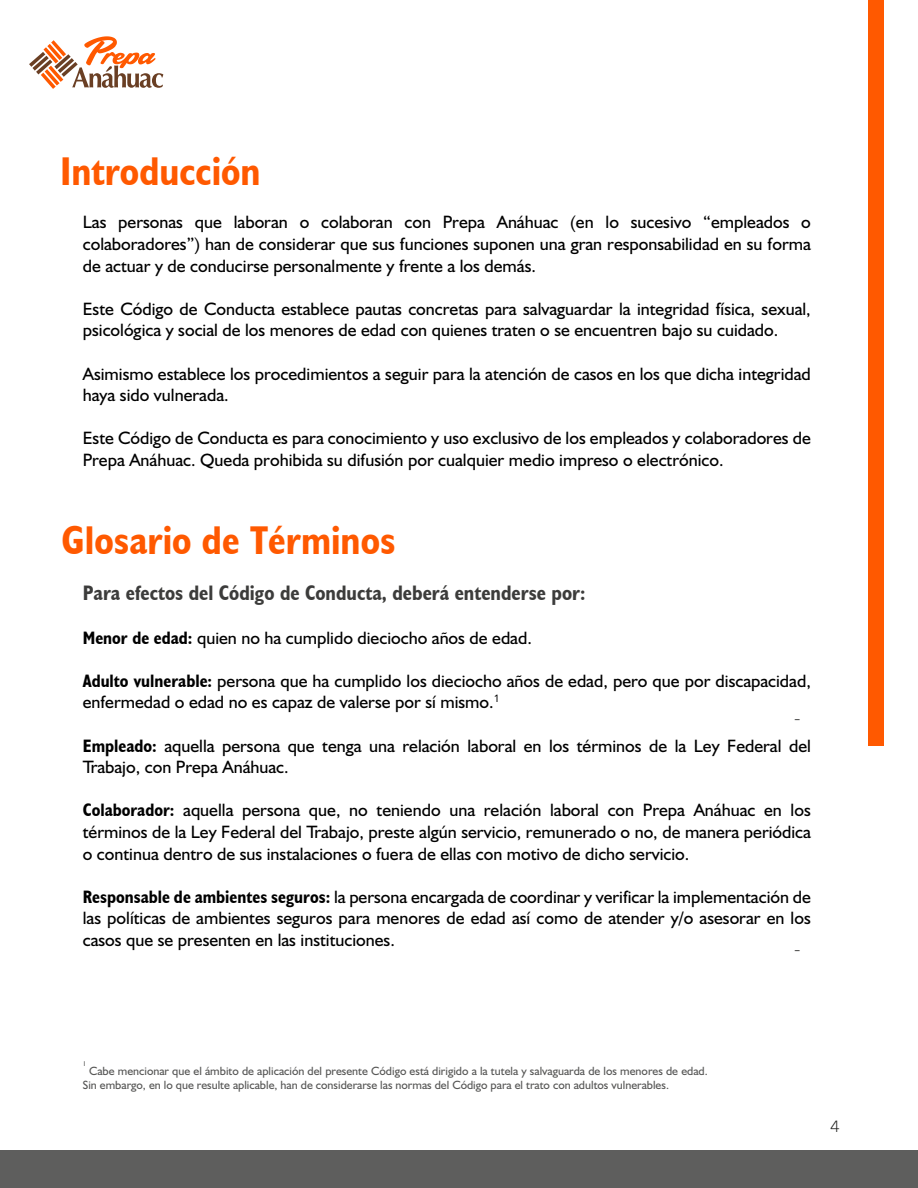
<style>
.page{position:relative;width:918px;height:1188px;background:#fff}
.page>*{position:absolute;margin:0;border:0;box-sizing:border-box;transform-origin:0 0}
.t1{font:700 condensed 40.2px "Humanist 521 BT";color:#ff5900}
.t2{font:700 condensed 21px "Humanist 521 BT";color:#3c3c3b}
.t3{font:18px/21.6px "Humanist 521 BT";color:#000}
.t4{font:300 16.5px "Messina Sans";color:#1d1d1b}
.t5{font:12px/14.4px "Humanist 521 BT";color:#575756}
.t6{font:7.05px "Humanist 521 BT";color:#575756}
.s1{font-weight:700;font-stretch:condensed}
</style>
<div class="page">
<svg style="left:29px;top:36px;width:134px;height:53px"></svg>
<div style="left:869px;top:0;width:15px;height:746px;background:#ff5900"></div>
<div style="left:0;top:1150px;width:918px;height:38px;background:#5e5e5d"></div>
<h1 class="t1" style="left:60px;top:146px;width:202px">Introducción</h1>
<p class="t3" style="left:83px;top:211px;width:730px;text-align:justify">Las personas que laboran o colaboran con Prepa Anáhuac (en lo sucesivo “empleados o colaboradores”) han de considerar que sus funciones suponen una gran responsabilidad en su forma de actuar y de conducirse personalmente y frente a los demás.</p>
<p class="t3" style="left:83px;top:297px;width:729px">Este Código de Conducta establece pautas concretas para salvaguardar la integridad física, sexual, psicológica y social de los menores de edad con quienes traten o se encuentren bajo su cuidado.</p>
<p class="t3" style="left:83px;top:362px;width:730px">Asimismo establece los procedimientos a seguir para la atención de casos en los que dicha integridad haya sido vulnerada.</p>
<p class="t3" style="left:83px;top:427px;width:730px">Este Código de Conducta es para conocimiento y uso exclusivo de los empleados y colaboradores de<br>Prepa Anáhuac. Queda prohibida su difusión por cualquier medio impreso o electrónico.</p>
<h1 class="t1" style="left:62px;top:515px;width:336px">Glosario de Términos</h1>
<p class="t2" style="left:83px;top:580px;width:504px">Para efectos del Código de Conducta, deberá entenderse por:</p>
<p class="t3" style="left:83px;top:626px;width:451px"><span class="s1">Menor de edad:</span> quien no ha cumplido dieciocho años de edad.</p>
<p class="t3" style="left:83px;top:670px;width:730px"><span class="s1">Adulto vulnerable:</span> persona que ha cumplido los dieciocho años de edad, pero que por discapacidad, enfermedad o edad no es capaz de valerse por sí mismo.<sup>1</sup></p>
<p class="t3" style="left:83px;top:734px;width:730px"><span class="s1">Empleado:</span> aquella persona que tenga una relación laboral en los términos de la Ley Federal del<br>Trabajo, con Prepa Anáhuac.</p>
<p class="t3" style="left:83px;top:799px;width:730px;text-align:justify"><span class="s1">Colaborador:</span> aquella persona que, no teniendo una relación laboral con Prepa Anáhuac en los términos de la Ley Federal del Trabajo, preste algún servicio, remunerado o no, de manera periódica o continua dentro de sus instalaciones o fuera de ellas con motivo de dicho servicio.</p>
<p class="t3" style="left:83px;top:886px;width:730px;text-align:justify"><span class="s1">Responsable de ambientes seguros:</span> la persona encargada de coordinar y verificar la implementación de las políticas de ambientes seguros para menores de edad así como de atender y/o asesorar en los casos que se presenten en las instituciones.</p>
<p class="t4" style="left:794px;top:707px;width:8px">-</p>
<p class="t4" style="left:794px;top:938px;width:8px">-</p>
<p class="t6" style="left:83px;top:1060px;width:5px">1</p>
<p class="t5" style="left:83px;top:1063px;width:627px;text-indent:6px">Cabe mencionar que el ámbito de aplicación del presente Código está dirigido a la tutela y salvaguarda de los menores de edad.<br>Sin embargo, en lo que resulte aplicable, han de considerarse las normas del Código para el trato con adultos vulnerables.</p>
<p class="t4" style="left:830px;top:1114px;width:11px">4</p>
</div>
